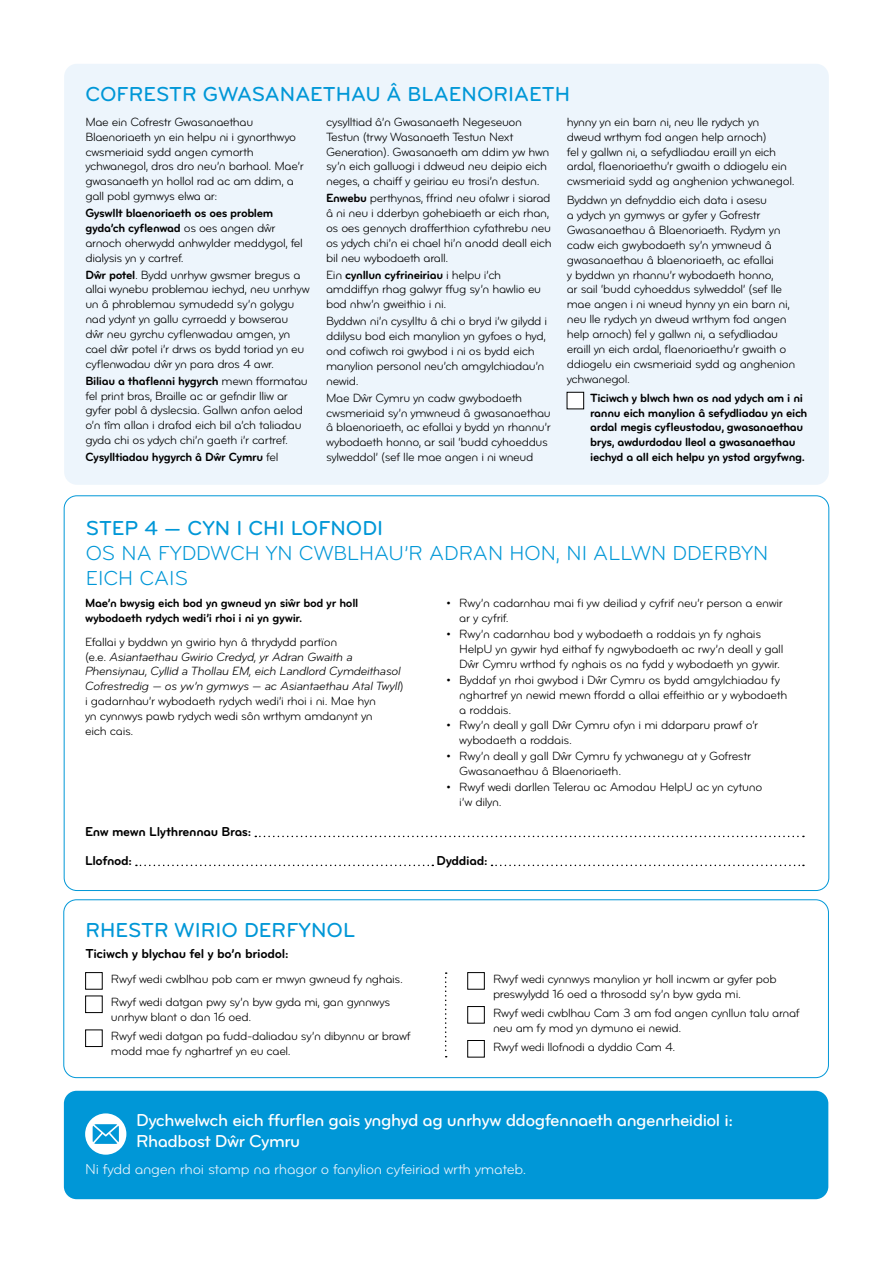
<style>
.page{position:relative;width:893px;height:1263px;background:#fff}
.page>*{position:absolute;margin:0;border:0;box-sizing:border-box;transform-origin:0 0}
.t1{font:21px "Bryant Pro Medium Alternate";color:#0097d7}
.t2{font:21px/25.2px "Bryant Pro Regular Alternate";color:#0097d7}
.t3{font:18px/21.6px "Bryant Pro Medium Alternate";letter-spacing:-.03em;color:#fff}
.t4{font:15px "Bryant Pro Regular Alternate";letter-spacing:-.02em;color:#edf5fc}
.t5{font:13.5px/29px "Bryant Pro Bold Alternate";letter-spacing:-.025em;color:#000}
.t6{font:12.3px/14.9px "Bryant Pro Regular Alternate";letter-spacing:-.03em;color:#000}
.t7{font:12.3px/14.9px "Bryant Pro Bold Alternate";letter-spacing:-.03em;color:#000}
.t8{font:italic 12.3px/14.9px "Bryant Pro";letter-spacing:-.025em;color:#000}
.s1{font-family:"Bryant Pro Regular Alternate"}
.s2{font-family:"Bryant Pro Bold Alternate"}
.s3{font-family:"Bryant Pro Regular Alternate";font-style:normal}
</style>
<div class="page">
<div style="left:64px;top:64px;width:765px;height:421px;background:#edf5fc;border-radius:13px"></div>
<svg style="left:255px;top:836px;width:549px;height:1px"></svg>
<svg style="left:136px;top:865px;width:297px;height:1px"></svg>
<svg style="left:491px;top:865px;width:313px;height:1px"></svg>
<div style="left:567px;top:392px;width:17px;height:17px;background:#fff"></div>
<div style="left:567px;top:392px;width:17px;height:17px;border:1px solid #000"></div>
<div style="left:63px;top:899px;width:766px;height:179px;border:1px solid #0097d7;border-radius:13px"></div>
<div style="left:64px;top:1091px;width:764px;height:108px;background:#0097d7;border-radius:13px"></div>
<div style="left:85px;top:1113px;width:41px;height:42px;background:#fff;border-radius:50%"></div>
<svg style="left:93px;top:1124px;width:26px;height:20px"></svg>
<div style="left:85px;top:972px;width:17px;height:17px;border:1px solid #000"></div>
<div style="left:85px;top:996px;width:17px;height:17px;border:1px solid #000"></div>
<div style="left:85px;top:1030px;width:17px;height:17px;border:1px solid #000"></div>
<div style="left:467px;top:972px;width:17px;height:17px;border:1px solid #000"></div>
<div style="left:467px;top:1006px;width:17px;height:17px;border:1px solid #000"></div>
<div style="left:467px;top:1040px;width:17px;height:17px;border:1px solid #000"></div>
<svg style="left:445px;top:972px;width:2px;height:85px"></svg>
<h1 class="t1" style="left:85px;top:81px;width:486px">COFRESTR GWASANAETHAU Â BLAENORIAETH</h1>
<p class="t6" style="left:85px;top:114px;width:220px">Mae ein Cofrestr Gwasanaethau Blaenoriaeth yn ein helpu ni i gynorthwyo cwsmeriaid sydd angen cymorth ychwanegol, dros dro neu’n barhaol. Mae’r gwasanaeth yn hollol rad ac am ddim, a gall pobl gymwys elwa ar:</p>
<p class="t7" style="left:85px;top:206px;width:192px">Gyswllt blaenoriaeth os oes problem gyda’ch cyflenwad <span class="s1">os oes angen dŵr</span></p>
<p class="t6" style="left:85px;top:235px;width:219px">arnoch oherwydd anhwylder meddygol, fel dialysis yn y cartref.</p>
<p class="t6" style="left:85px;top:267px;width:226px"><span class="s2">Dŵr potel</span>. Bydd unrhyw gwsmer bregus a allai wynebu problemau iechyd, neu unrhyw un â phroblemau symudedd sy’n golygu nad ydynt yn gallu cyrraedd y bowserau dŵr neu gyrchu cyflenwadau amgen, yn cael dŵr potel i’r drws os bydd toriad yn eu cyflenwadau dŵr yn para dros 4 awr.</p>
<p class="t7" style="left:85px;top:373px;width:224px">Biliau a thaflenni hygyrch <span class="s1">mewn fformatau</span></p>
<p class="t6" style="left:85px;top:388px;width:219px">fel print bras, Braille ac ar gefndir lliw ar gyfer pobl â dyslecsia. Gallwn anfon aelod o’n tîm allan i drafod eich bil a’ch taliadau gyda chi os ydych chi’n gaeth i’r cartref.</p>
<p class="t7" style="left:85px;top:450px;width:194px">Cysylltiadau hygyrch â Dŵr Cymru <span class="s1">fel</span></p>
<p class="t6" style="left:326px;top:114px;width:225px">cysylltiad â’n Gwasanaeth Negeseuon Testun (trwy Wasanaeth Testun Next Generation). Gwasanaeth am ddim yw hwn sy’n eich galluogi i ddweud neu deipio eich neges, a chaiff y geiriau eu trosi’n destun.</p>
<p class="t6" style="left:326px;top:191px;width:227px"><span class="s2">Enwebu</span> perthynas, ffrind neu ofalwr i siarad â ni neu i dderbyn gohebiaeth ar eich rhan, os oes gennych drafferthion cyfathrebu neu os ydych chi’n ei chael hi’n anodd deall eich bil neu wybodaeth arall.</p>
<p class="t7" style="left:326px;top:267px;width:177px"><span class="s1">Ein</span> cynllun cyfrineiriau <span class="s1">i helpu i’ch</span></p>
<p class="t6" style="left:326px;top:282px;width:217px">amddiffyn rhag galwyr ffug sy’n hawlio eu bod nhw’n gweithio i ni.</p>
<p class="t6" style="left:326px;top:314px;width:223px">Byddwn ni’n cysylltu â chi o bryd i’w gilydd i ddilysu bod eich manylion yn gyfoes o hyd, ond cofiwch roi gwybod i ni os bydd eich manylion personol neu’ch amgylchiadau’n newid.</p>
<p class="t6" style="left:326px;top:390px;width:226px">Mae Dŵr Cymru yn cadw gwybodaeth cwsmeriaid sy’n ymwneud â gwasanaethau â blaenoriaeth, ac efallai y bydd yn rhannu’r wybodaeth honno, ar sail ‘budd cyhoeddus sylweddol’ (sef lle mae angen i ni wneud</p>
<p class="t6" style="left:567px;top:114px;width:229px">hynny yn ein barn ni, neu lle rydych yn dweud wrthym fod angen help arnoch)<br>fel y gallwn ni, a sefydliadau eraill yn eich ardal, flaenoriaethu’r gwaith o ddiogelu ein cwsmeriaid sydd ag anghenion ychwanegol.</p>
<p class="t6" style="left:567px;top:193px;width:230px">Byddwn yn defnyddio eich data i asesu<br>a ydych yn gymwys ar gyfer y Gofrestr Gwasanaethau â Blaenoriaeth. Rydym yn cadw eich gwybodaeth sy’n ymwneud â gwasanaethau â blaenoriaeth, ac efallai<br>y byddwn yn rhannu’r wybodaeth honno,<br>ar sail ‘budd cyhoeddus sylweddol’ (sef lle mae angen i ni wneud hynny yn ein barn ni, neu lle rydych yn dweud wrthym fod angen help arnoch) fel y gallwn ni, a sefydliadau eraill yn eich ardal, flaenoriaethu’r gwaith o ddiogelu ein cwsmeriaid sydd ag anghenion ychwanegol.</p>
<p class="t7" style="left:590px;top:390px;width:219px">Ticiwch y blwch hwn os nad ydych am i ni rannu eich manylion â sefydliadau yn eich ardal megis cyfleustodau, gwasanaethau brys, awdurdodau lleol a gwasanaethau iechyd a all eich helpu yn ystod argyfwng.</p>
<h1 class="t1" style="left:86px;top:515px;width:299px">STEP 4 — CYN I CHI LOFNODI</h1>
<h1 class="t2" style="left:86px;top:540px;width:684px">OS NA FYDDWCH YN CWBLHAU’R ADRAN HON, NI ALLWN DDERBYN<br>EICH CAIS</h1>
<p class="t7" style="left:85px;top:596px;width:275px">Mae’n bwysig eich bod yn gwneud yn siŵr bod yr holl wybodaeth rydych wedi’i rhoi i ni yn gywir.</p>
<p class="t6" style="left:85px;top:634px;width:254px">Efallai y byddwn yn gwirio hyn â thrydydd partïon</p>
<p class="t8" style="left:85px;top:649px;width:320px"><span class="s3">(e.e.</span> Asiantaethau Gwirio Credyd, yr Adran Gwaith a<br>Phensiynau, Cyllid a Thollau EM, eich Landlord Cymdeithasol<br>Cofrestredig — os yw’n gymwys — ac Asiantaethau Atal Twyll<span class="s3">)</span></p>
<p class="t6" style="left:85px;top:694px;width:292px">i gadarnhau’r wybodaeth rydych wedi’i rhoi i ni. Mae hyn yn cynnwys pawb rydych wedi sôn wrthym amdanynt yn eich cais.</p>
<p class="t5" style="left:85px;top:817px;width:168px">Enw mewn Llythrennau Bras:<br>Llofnod:</p>
<h1 class="t1" style="left:85px;top:917px;width:271px">RHESTR WIRIO DERFYNOL</h1>
<p class="t5" style="left:85px;top:939px;width:205px">Ticiwch y blychau fel y bo’n briodol:</p>
<p class="t6" style="left:111px;top:967px;width:293px;line-height:23.4px">Rwyf wedi cwblhau pob cam er mwyn gwneud fy nghais.<br>Rwyf wedi datgan pwy sy’n byw gyda mi, gan gynnwys</p>
<p class="t6" style="left:111px;top:1008px;width:301px;line-height:19px">unrhyw blant o dan 16 oed.<br>Rwyf wedi datgan pa fudd-daliadau sy’n dibynnu ar brawf</p>
<p class="t6" style="left:111px;top:1044px;width:181px">modd mae fy nghartref yn eu cael.</p>
<p class="t6" style="left:459px;top:596px;width:325px;text-indent:-13px">• Rwy’n cadarnhau mai fi yw deiliad y cyfrif neu’r person a enwir ar y cyfrif.</p>
<p class="t6" style="left:459px;top:627px;width:326px;text-indent:-13px">• Rwy’n cadarnhau bod y wybodaeth a roddais yn fy nghais<br>HelpU yn gywir hyd eithaf fy ngwybodaeth ac rwy’n deall y gall<br>Dŵr Cymru wrthod fy nghais os na fydd y wybodaeth yn gywir.</p>
<p class="t6" style="left:459px;top:672px;width:330px;text-indent:-13px">• Byddaf yn rhoi gwybod i Dŵr Cymru os bydd amgylchiadau fy nghartref yn newid mewn ffordd a allai effeithio ar y wybodaeth a roddais.</p>
<p class="t6" style="left:459px;top:718px;width:301px;text-indent:-13px">• Rwy’n deall y gall Dŵr Cymru ofyn i mi ddarparu prawf o’r wybodaeth a roddais.</p>
<p class="t6" style="left:459px;top:749px;width:293px;text-indent:-13px">• Rwy’n deall y gall Dŵr Cymru fy ychwanegu at y Gofrestr<br>Gwasanaethau â Blaenoriaeth.</p>
<p class="t6" style="left:459px;top:780px;width:305px;text-indent:-13px">• Rwyf wedi darllen Telerau ac Amodau HelpU ac yn cytuno i’w dilyn.</p>
<p class="t5" style="left:437px;top:846px;width:52px">Dyddiad:</p>
<p class="t6" style="left:493px;top:972px;width:285px">Rwyf wedi cynnwys manylion yr holl incwm ar gyfer pob preswylydd 16 oed a throsodd sy’n byw gyda mi.</p>
<p class="t6" style="left:493px;top:1005px;width:308px">Rwyf wedi cwblhau Cam 3 am fod angen cynllun talu arnaf neu am fy mod yn dymuno ei newid.</p>
<p class="t6" style="left:493px;top:1039px;width:184px">Rwyf wedi llofnodi a dyddio Cam 4.</p>
<h2 class="t3" style="left:136px;top:1109px;width:598px">Dychwelwch eich ffurflen gais ynghyd ag unrhyw ddogfennaeth angenrheidiol i:<br>Rhadbost Dŵr Cymru</h2>
<p class="t4" style="left:85px;top:1160px;width:443px">Ni fydd angen rhoi stamp na rhagor o fanylion cyfeiriad wrth ymateb.</p>
</div>
